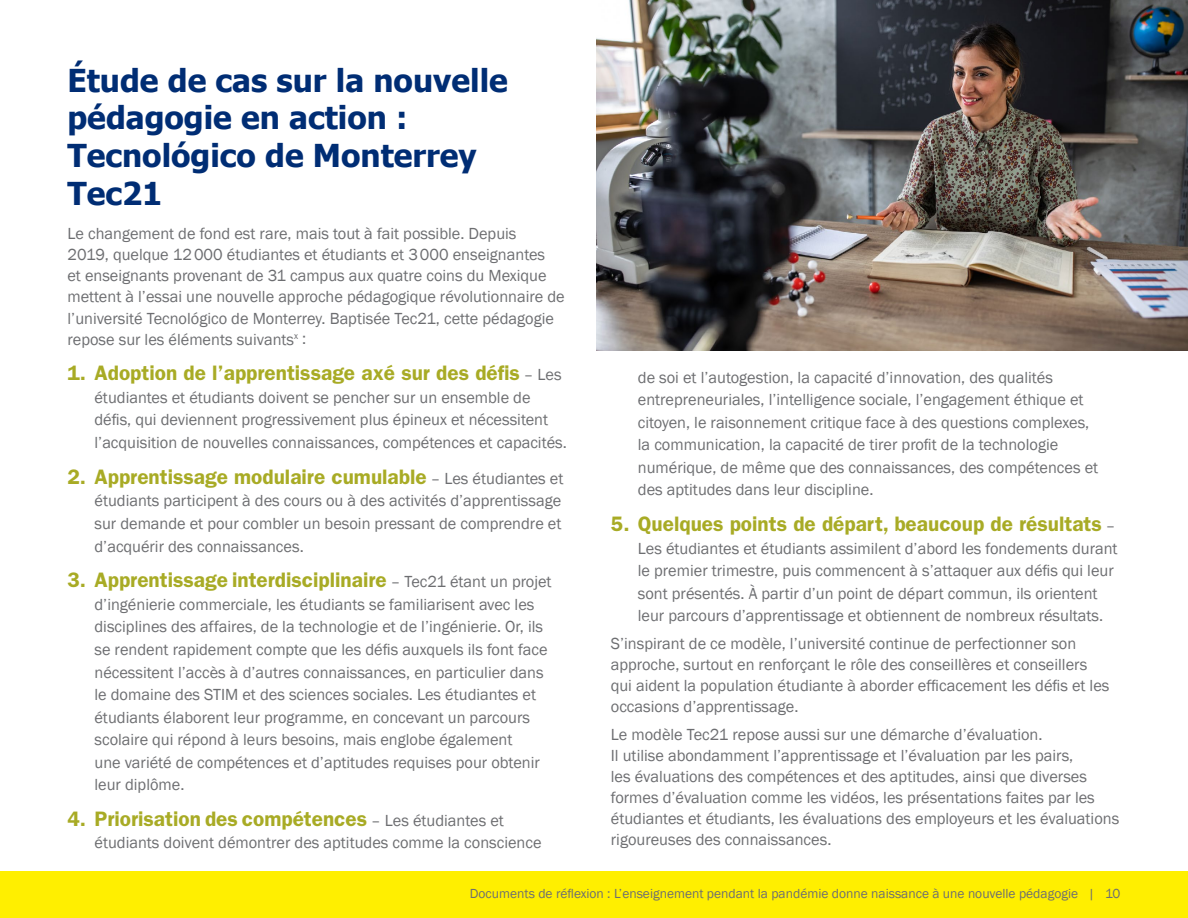
<style>
.page{position:relative;width:1188px;height:918px;background:#fff}
.page>*{position:absolute;margin:0;border:0;box-sizing:border-box;transform-origin:0 0}
.t1{font:700 31.5px/37.8px "Tahoma";color:#002d74}
.t2{font:600 21px "ITC Franklin Gothic Std";color:#a8ab25}
.t3{font:16.5px/22.5px "Franklin Gothic";color:#6d6e71}
.t4{font:13.5px "Franklin Gothic";color:#6d6e71}
.s1{font-family:"Franklin Gothic";font-weight:400;font-size:16.5px;color:#6d6e71}
</style>
<div class="page">
<div style="left:0;top:872px;width:1188px;height:46px;background:#ffef00"></div>
<img style="left:596px;top:0;width:591px;height:351px">
<h1 class="t1" style="left:68px;top:59px;width:442px">Étude de cas sur la nouvelle pédagogie en action :<br>Tecnológico de Monterrey<br>Tec21</h1>
<p class="t3" style="left:68px;top:224px;width:499px;line-height:21px">Le changement de fond est rare, mais tout à fait possible. Depuis<br>2019, quelque 12000 étudiantes et étudiants et 3000 enseignantes<br>et enseignants provenant de 31 campus aux quatre coins du Mexique mettent à l’essai une nouvelle approche pédagogique révolutionnaire de l’université Tecnológico de Monterrey. Baptisée Tec21, cette pédagogie repose sur les éléments suivants<sup>x</sup> :</p>
<p class="t2" style="left:68px;top:361px;width:496px">1. Adoption de l’apprentissage axé sur des défis <span class="s1">– Les</span></p>
<p class="t3" style="left:94px;top:387px;width:474px">étudiantes et étudiants doivent se pencher sur un ensemble de défis, qui deviennent progressivement plus épineux et nécessitent l’acquisition de nouvelles connaissances, compétences et capacités.</p>
<p class="t2" style="left:68px;top:464px;width:497px">2. Apprentissage modulaire cumulable <span class="s1">– Les étudiantes et</span></p>
<p class="t3" style="left:94px;top:490px;width:468px;text-align:justify">étudiants participent à des cours ou à des activités d’apprentissage sur demande et pour combler un besoin pressant de comprendre et d’acquérir des connaissances.</p>
<p class="t2" style="left:68px;top:568px;width:486px">3. Apprentissage interdisciplinaire <span class="s1">– Tec21 étant un projet</span></p>
<p class="t3" style="left:94px;top:594px;width:455px">d’ingénierie commerciale, les étudiants se familiarisent avec les disciplines des affaires, de la technologie et de l’ingénierie. Or, ils se rendent rapidement compte que les défis auxquels ils font face nécessitent l’accès à d’autres connaissances, en particulier dans le domaine des STIM et des sciences sociales. Les étudiantes et étudiants élaborent leur programme, en concevant un parcours scolaire qui répond à leurs besoins, mais englobe également<br>une variété de compétences et d’aptitudes requises pour obtenir leur diplôme.</p>
<p class="t2" style="left:68px;top:806px;width:438px">4. Priorisation des compétences <span class="s1">– Les étudiantes et</span></p>
<p class="t3" style="left:94px;top:832px;width:449px">étudiants doivent démontrer des aptitudes comme la conscience</p>
<p class="t3" style="left:638px;top:366px;width:462px">de soi et l’autogestion, la capacité d’innovation, des qualités entrepreneuriales, l’intelligence sociale, l’engagement éthique et citoyen, le raisonnement critique face à des questions complexes, la communication, la capacité de tirer profit de la technologie numérique, de même que des connaissances, des compétences et des aptitudes dans leur discipline.</p>
<p class="t2" style="left:611px;top:512px;width:506px">5. Quelques points de départ, beaucoup de résultats <span class="s1">–</span></p>
<p class="t3" style="left:638px;top:537px;width:481px">Les étudiantes et étudiants assimilent d’abord les fondements durant le premier trimestre, puis commencent à s’attaquer aux défis qui leur sont présentés. À partir d’un point de départ commun, ils orientent leur parcours d’apprentissage et obtiennent de nombreux résultats.</p>
<p class="t3" style="left:611px;top:633px;width:500px;line-height:21px">S’inspirant de ce modèle, l’université continue de perfectionner son approche, surtout en renforçant le rôle des conseillères et conseillers qui aident la population étudiante à aborder efficacement les défis et les occasions d’apprentissage.</p>
<p class="t3" style="left:611px;top:724px;width:510px;line-height:21px">Le modèle Tec21 repose aussi sur une démarche d’évaluation.<br>Il utilise abondamment l’apprentissage et l’évaluation par les pairs,<br>les évaluations des compétences et des aptitudes, ainsi que diverses formes d’évaluation comme les vidéos, les présentations faites par les étudiantes et étudiants, les évaluations des employeurs et les évaluations rigoureuses des connaissances.</p>
<p class="t4" style="left:470px;top:885px;width:652px">Documents de réflexion : L’enseignement pendant la pandémie donne naissance à une nouvelle pédagogie | 10</p>
</div>
